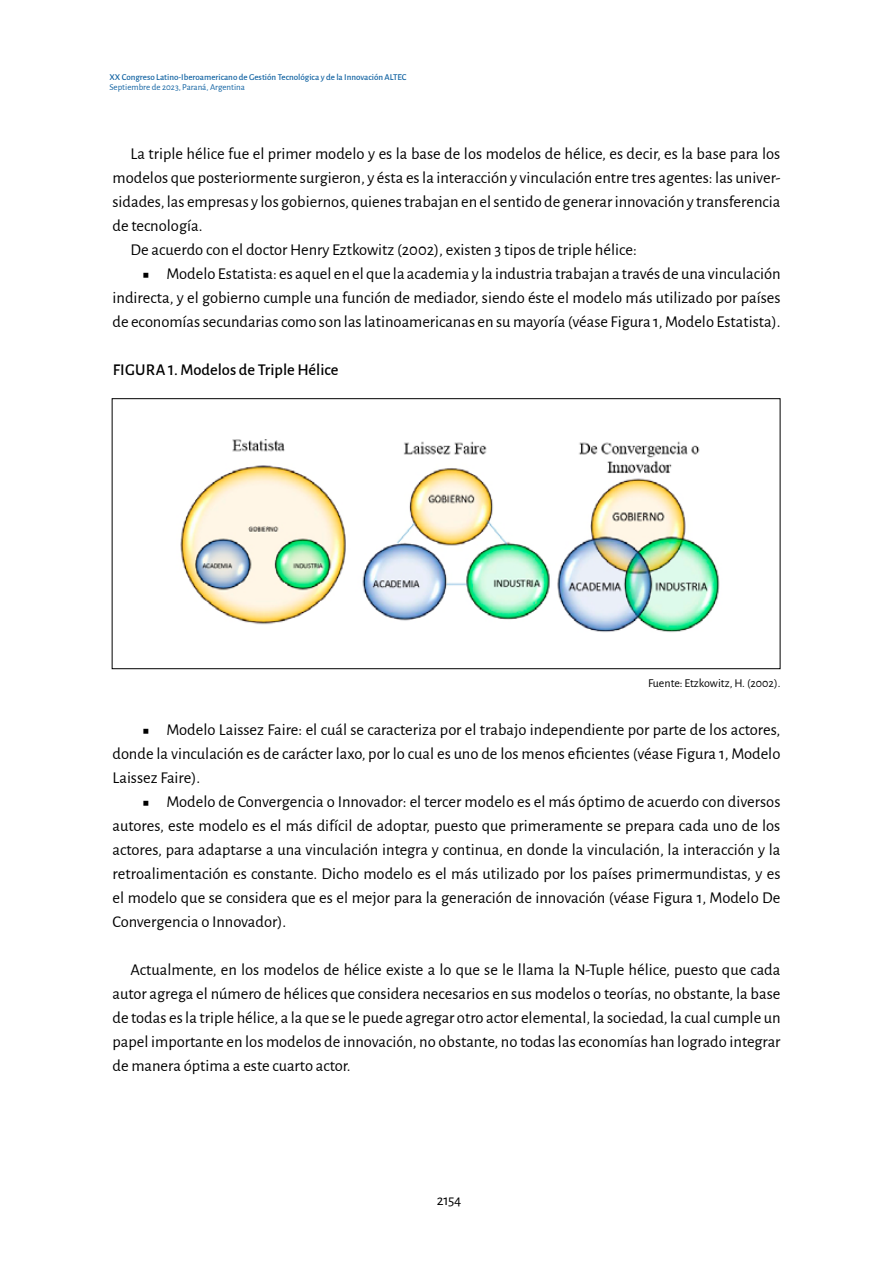
<style>
.page{position:relative;width:893px;height:1263px;background:#fff}
.page>*{position:absolute;margin:0;border:0;box-sizing:border-box;transform-origin:0 0}
.t1{font:16.5px/24px "Alegreya Sans";color:#000;text-align:justify}
.t2{font:500 16.5px "Alegreya Sans";color:#000}
.t3{font:15px "Alegreya Sans";color:#000}
.t4{font:12px "Alegreya Sans";color:#000}
.t5{font:500 9px "Alegreya Sans";color:#1263a2}
.t6{font:9px "Alegreya Sans";color:#1263a2}
.s1{font-weight:500}
</style>
<div class="page">
<img style="left:180px;top:439px;width:540px;height:194px">
<div style="left:112px;top:398px;width:668px;height:271px;border:1px solid #000"></div>
<p class="t5" style="left:110px;top:70px;width:299px">XX Congreso Latino-Iberoamericano de Gestión Tecnológica y de la Innovación ALTEC</p>
<p class="t6" style="left:110px;top:81px;width:137px">Septiembre de 2023, Paraná, Argentina</p>
<p class="t1" style="left:130px;top:141px;width:651px">La triple hélice fue el primer modelo y es la base de los modelos de hélice, es decir, es la base para los</p>
<p class="t1" style="left:112px;top:165px;width:669px">modelos que posteriormente surgieron, y ésta es la interacción y vinculación entre tres agentes: las univer-</p>
<p class="t1" style="left:112px;top:189px;width:669px">sidades, las empresas y los gobiernos, quienes trabajan en el sentido de generar innovación y transferencia</p>
<p class="t1" style="left:112px;top:213px;width:91px">de tecnología.</p>
<p class="t1" style="left:131px;top:237px;width:508px">De acuerdo con el doctor Henry Eztkowitz (2002), existen 3 tipos de triple hélice:</p>
<p class="t1" style="left:112px;top:261px;width:669px;text-indent:30px"><span class="s1">■</span> Modelo Estatista: es aquel en el que la academia y la industria trabajan a través de una vinculación indirecta, y el gobierno cumple una función de mediador, siendo éste el modelo más utilizado por países de economías secundarias como son las latinoamericanas en su mayoría (véase Figura 1, Modelo Estatista).</p>
<p class="t2" style="left:113px;top:358px;width:227px">FIGURA 1. Modelos de Triple Hélice</p>
<p class="t4" style="left:648px;top:675px;width:134px">Fuente: Etzkowitz, H. (2002).</p>
<p class="t1" style="left:113px;top:717px;width:669px;text-indent:30px"><span class="s1">■</span> Modelo Laissez Faire: el cuál se caracteriza por el trabajo independiente por parte de los actores, donde la vinculación es de carácter laxo, por lo cual es uno de los menos eficientes (véase Figura 1, Modelo Laissez Faire).</p>
<p class="t1" style="left:113px;top:789px;width:669px;text-indent:30px"><span class="s1">■</span> Modelo de Convergencia o Innovador: el tercer modelo es el más óptimo de acuerdo con diversos autores, este modelo es el más difícil de adoptar, puesto que primeramente se prepara cada uno de los actores, para adaptarse a una vinculación integra y continua, en donde la vinculación, la interacción y la retroalimentación es constante. Dicho modelo es el más utilizado por los países primermundistas, y es el modelo que se considera que es el mejor para la generación de innovación (véase Figura 1, Modelo De Convergencia o Innovador).</p>
<p class="t1" style="left:113px;top:957px;width:670px;text-indent:18px">Actualmente, en los modelos de hélice existe a lo que se le llama la N-Tuple hélice, puesto que cada autor agrega el número de hélices que considera necesarios en sus modelos o teorías, no obstante, la base de todas es la triple hélice, a la que se le puede agregar otro actor elemental, la sociedad, la cual cumple un papel importante en los modelos de innovación, no obstante, no todas las economías han logrado integrar de manera óptima a este cuarto actor.</p>
<p class="t3" style="left:437px;top:1189px;width:26px">2154</p>
</div>
